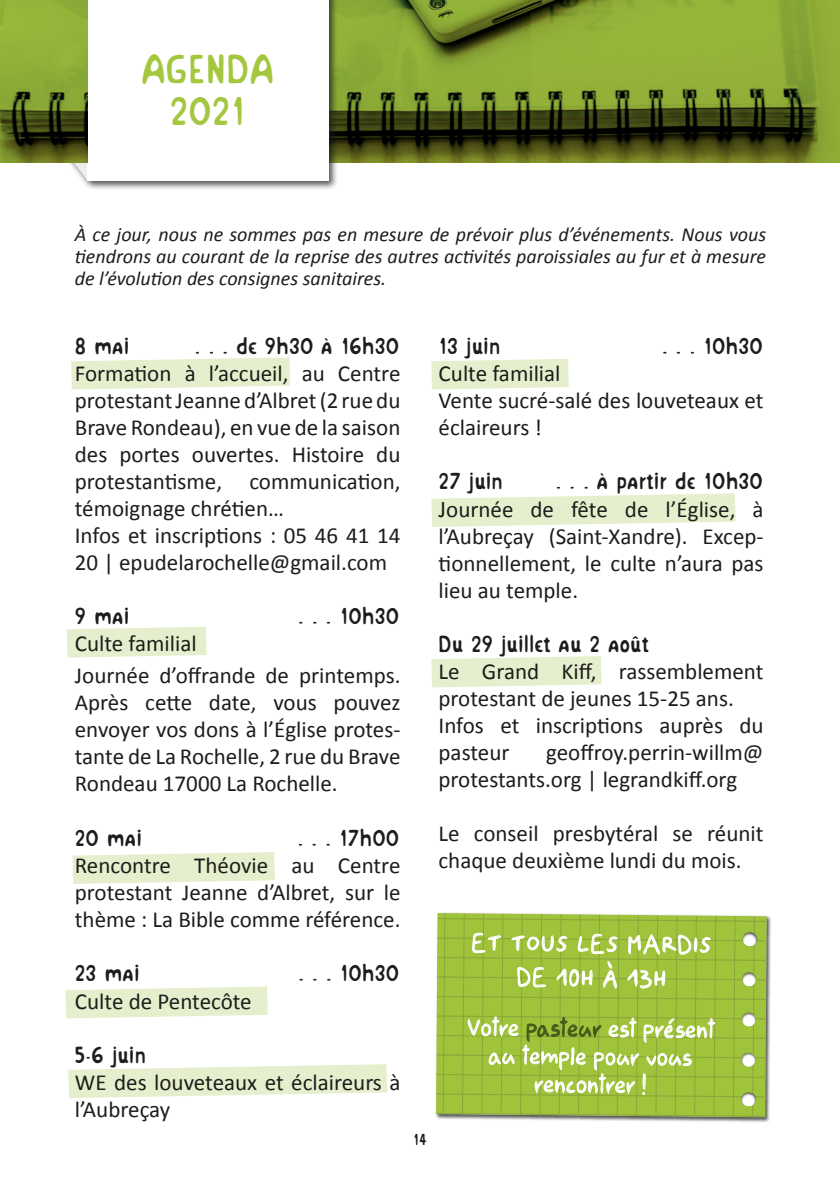
<style>
.page{position:relative;width:840px;height:1191px;background:#fff}
.page>*{position:absolute;margin:0;border:0;box-sizing:border-box;transform-origin:0 0}
.t1{font:40px/42px "Horny Village SEGUNDA";color:#a3c73e;text-align:center}
.t2{font:24px/27.8px "Drawgio Sans";color:#fff}
.t3{font:23px/27px "Calibri";color:#1d1d1b}
.t4{font:23px "Horny Village SEGUNDA";color:#1d1d1b}
.t5{font:italic 20px/22px "Calibri";color:#1d1d1b;text-align:justify}
.t6{font:16px "Horny Village SEGUNDA";color:#1d1d1b}
.s1{font-size:24px}
.s2{color:#455919}
</style>
<div class="page">
<svg style="left:71px;top:357px;width:219px;height:32px;background:#e8f0d2"></svg>
<svg style="left:431px;top:359px;width:137px;height:30px;background:#e7efd0"></svg>
<svg style="left:431px;top:493px;width:304px;height:34px"></svg>
<svg style="left:431px;top:656px;width:170px;height:31px;background:#e8f0d1"></svg>
<svg style="left:72px;top:852px;width:203px;height:32px;background:#e9f0d3"></svg>
<svg style="left:65px;top:986px;width:203px;height:32px;background:#e9f0d3"></svg>
<svg style="left:68px;top:1064px;width:319px;height:34px"></svg>
<svg style="left:67px;top:627px;width:139px;height:30px;background:#e7efcf"></svg>
<img style="left:337px;top:0;width:502px;height:163px">
<div style="left:56px;top:0;width:281px;height:190px;background:#1d1d1b;opacity:.75"></div>
<svg style="left:58px;top:163px;width:29px;height:17px"></svg>
<div style="left:87px;top:0;width:241px;height:180px;background:#fff"></div>
<img style="left:0;top:0;width:87px;height:163px">
<div style="left:434px;top:912px;width:337px;height:210px;background:#1d1d1b;opacity:.75"></div>
<svg style="left:436px;top:913px;width:330px;height:204px;background:#a4c34b"></svg>
<h1 class="t1" style="left:141px;top:49px;width:135px">agenda<br>2021</h1>
<p class="t5" style="left:75px;top:222px;width:692px">À ce jour, nous ne sommes pas en mesure de prévoir plus d’événements. Nous vous tiendrons au courant de la reprise des autres activités paroissiales au fur et à mesure de l’évolution des consignes sanitaires.</p>
<p class="t4" style="left:75px;top:334px;width:56px">8 mai</p>
<p class="t4" style="left:195px;top:334px;width:206px">- - - de 9h30 à 16h30</p>
<p class="t3" style="left:75px;top:359px;width:327px">Formation à l’accueil, au Centre protestant Jeanne d’Albret (2 rue du<br>Brave Rondeau), en vue de la saison des portes ouvertes. Histoire du protestantisme, communication, témoignage chrétien…<br>Infos et inscriptions : 05 46 41 14<br>20 | epudelarochelle@gmail.com</p>
<p class="t4" style="left:75px;top:604px;width:56px">9 mai</p>
<p class="t4" style="left:298px;top:604px;width:102px">- - - 10h30</p>
<p class="t3" style="left:75px;top:627px;width:327px;line-height:32.6px">Culte familial<br>Journée d’offrande de printemps.</p>
<p class="t3" style="left:75px;top:689px;width:327px;text-align:justify">Après cette date, vous pouvez envoyer vos dons à l’Église protes&shy;tante de La Rochelle, 2 rue du Brave Rondeau 17000 La Rochelle.</p>
<p class="t4" style="left:75px;top:827px;width:69px">20 mai</p>
<p class="t4" style="left:297px;top:827px;width:103px">- - - 17h00</p>
<p class="t3" style="left:75px;top:852px;width:327px;text-align:justify">Rencontre Théovie au Centre protestant Jeanne d’Albret, sur le thème : La Bible comme référence.</p>
<p class="t4" style="left:75px;top:962px;width:66px">23 mai</p>
<p class="t4" style="left:298px;top:962px;width:102px">- - - 10h30</p>
<p class="t3" style="left:75px;top:987px;width:178px">Culte de Pentecôte</p>
<p class="t4" style="left:75px;top:1043px;width:73px">5-6 juin</p>
<p class="t3" style="left:75px;top:1068px;width:327px">WE des louveteaux et éclaireurs à l’Aubreçay</p>
<p class="t4" style="left:438px;top:335px;width:63px">13 juin</p>
<p class="t4" style="left:661px;top:335px;width:102px">- - - 10h30</p>
<p class="t3" style="left:438px;top:360px;width:326px">Culte familial<br>Vente sucré-salé des louveteaux et éclaireurs !</p>
<p class="t4" style="left:438px;top:470px;width:66px">27 juin</p>
<p class="t4" style="left:555px;top:470px;width:209px">- - - à partir de 10h30</p>
<p class="t3" style="left:438px;top:496px;width:326px;text-align:justify"><span class="s1">J</span>ournée de fête de l’Église, à l’Aubreçay (Saint-Xandre). Excep&shy;tionnellement, le culte n’aura pas lieu au temple.</p>
<p class="t4" style="left:438px;top:633px;width:212px">Du 29 juillet au 2 août</p>
<p class="t3" style="left:438px;top:658px;width:326px">Le Grand Kiff, rassemblement protestant de jeunes 15-25 ans.<br>Infos et inscriptions auprès du pasteur</p>
<p class="t3" style="left:438px;top:739px;width:326px;text-indent:108px">geoffroy.perrin-willm@ protestants.org | legrandkiff.org</p>
<p class="t3" style="left:438px;top:820px;width:326px">Le conseil presbytéral se réunit chaque deuxième lundi du mois.</p>
<p class="t6" style="left:413px;top:1131px;width:15px">14</p>
<p class="t2" style="left:471px;top:928px;width:55px">et tous</p>
<p class="t2" style="left:516px;top:927px;width:194px;line-height:33.2px;text-indent:61px">les mardis de 10h à 13h</p>
<p class="t2" style="left:466px;top:1014px;width:249px;text-align:center">Votre <span class="s2">pasteur</span> est présent au temple pour vous rencontrer !</p>
</div>
